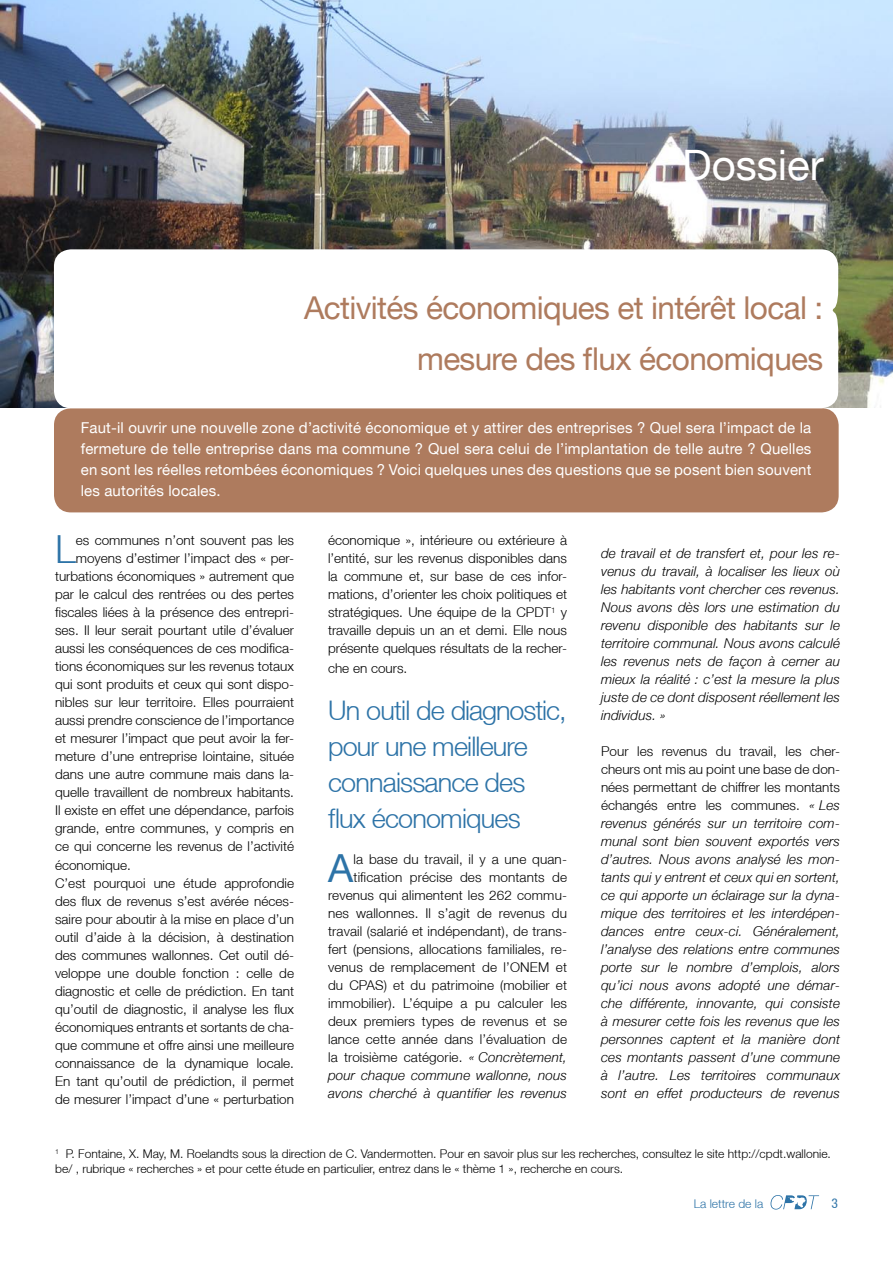
<style>
.page{position:relative;width:893px;height:1263px;background:#fff}
.page>*{position:absolute;margin:0;border:0;box-sizing:border-box;transform-origin:0 0}
.Dossier{font:42px "Helvetica Neue LT";color:#fff}
.Encadré{font:300 38.7px "Helvetica Neue LT";color:#2d73a7}
.Texte{font:38.7px "Helvetica Neue LT";color:#2d73a7}
.Titre{font:31.5px "Helvetica Neue LT";letter-spacing:-.02em;color:#ae7b5e}
.Sous-titre{font:300 27px/36px "Helvetica Neue LT";letter-spacing:-.03em;color:#2d73a7}
.Introduction{font:15px/21px "Helvetica Neue LT";letter-spacing:.01em;color:#fff;text-align:justify}
.Encadré-2{font:300 13.5px/18px "Helvetica Neue LT";color:#000;text-align:justify}
.Texte-2{font:italic 300 13.5px/18px "Helvetica Neue LT";letter-spacing:.01em;color:#000;text-align:justify}
.Texte-3{font:300 13.5px/18px "Helvetica Neue LT";letter-spacing:.01em;color:#000;text-align:right}
.t1{font:condensed 13.5px "Helvetica Neue LT";color:#2d73a7}
.Astérisque{font:300 12px/14.4px "Helvetica Neue LT";color:#000}
.t2{font:300 12px "Helvetica Neue LT";color:#2d73a7}
.s1{font-style:italic}
.s2{font-style:normal}
</style>
<div class="page">
<svg style="left:770px;top:1195px;width:49px;height:14px"></svg>
<img style="left:0;top:0;width:893px;height:408px">
<div style="left:54px;top:408px;width:785px;height:104px;background:#ae7b5e"></div>
<svg style="left:54px;top:249px;width:784px;height:159px"></svg>
<p class="Dossier" style="left:682px;top:140px;width:143px">Dossier</p>
<p class="Titre" style="left:304px;top:289px;width:521px">Activités économiques et intérêt local :</p>
<p class="Titre" style="left:417px;top:340px;width:408px">mesure des flux économiques</p>
<p class="Introduction" style="left:81px;top:417px;width:732px">Faut-il ouvrir une nouvelle zone d’activité économique et y attirer des entreprises ? Quel sera l’impact de la fermeture de telle entreprise dans ma commune ? Quel sera celui de l’implantation de telle autre ? Quelles en sont les réelles retombées économiques ? Voici quelques unes des questions que se posent bien souvent les autorités locales.</p>
<p class="Encadré" style="left:55px;top:526px;width:22px">L</p>
<p class="Encadré-2" style="left:76px;top:531px;width:220px">es communes n’ont souvent pas les</p>
<p class="Encadré-2" style="left:76px;top:549px;width:220px">moyens d’estimer l’impact des « per-</p>
<p class="Encadré-2" style="left:55px;top:567px;width:240px">turbations économiques » autrement que</p>
<p class="Encadré-2" style="left:55px;top:585px;width:240px">par le calcul des rentrées ou des pertes</p>
<p class="Encadré-2" style="left:55px;top:603px;width:240px">fiscales liées à la présence des entrepri-</p>
<p class="Encadré-2" style="left:55px;top:621px;width:240px">ses. Il leur serait pourtant utile d’évaluer</p>
<p class="Encadré-2" style="left:55px;top:639px;width:240px">aussi les conséquences de ces modifica-</p>
<p class="Encadré-2" style="left:55px;top:657px;width:240px">tions économiques sur les revenus totaux</p>
<p class="Encadré-2" style="left:55px;top:675px;width:240px">qui sont produits et ceux qui sont dispo-</p>
<p class="Encadré-2" style="left:55px;top:693px;width:240px">nibles sur leur territoire. Elles pourraient</p>
<p class="Encadré-2" style="left:55px;top:711px;width:240px">aussi prendre conscience de l’importance</p>
<p class="Encadré-2" style="left:55px;top:729px;width:240px">et mesurer l’impact que peut avoir la fer-</p>
<p class="Encadré-2" style="left:55px;top:747px;width:240px">meture d’une entreprise lointaine, située</p>
<p class="Encadré-2" style="left:55px;top:765px;width:240px">dans une autre commune mais dans la-</p>
<p class="Encadré-2" style="left:55px;top:783px;width:240px">quelle travaillent de nombreux habitants.</p>
<p class="Encadré-2" style="left:55px;top:801px;width:240px">Il existe en effet une dépendance, parfois</p>
<p class="Encadré-2" style="left:55px;top:819px;width:240px">grande, entre communes, y compris en</p>
<p class="Encadré-2" style="left:55px;top:837px;width:240px">ce qui concerne les revenus de l’activité</p>
<p class="Encadré-2" style="left:55px;top:855px;width:77px">économique.</p>
<p class="Encadré-2" style="left:55px;top:873px;width:241px">C’est pourquoi une étude approfondie des flux de revenus s’est avérée néces&shy;saire pour aboutir à la mise en place d’un outil d’aide à la décision, à destination des communes wallonnes. Cet outil dé&shy;veloppe une double fonction : celle de diagnostic et celle de prédiction. En tant qu’outil de diagnostic, il analyse les flux économiques entrants et sortants de cha&shy;que commune et offre ainsi une meilleure connaissance de la dynamique locale.<br>En tant qu’outil de prédiction, il permet de mesurer l’impact d’une « perturbation</p>
<p class="Encadré-2" style="left:328px;top:531px;width:240px">économique », intérieure ou extérieure à l’entité, sur les revenus disponibles dans la commune et, sur base de ces infor&shy;mations, d’orienter les choix politiques et stratégiques. Une équipe de la CPDT<sup>1</sup> y travaille depuis un an et demi. Elle nous présente quelques résultats de la recher-</p>
<p class="Encadré-2" style="left:328px;top:659px;width:81px">che en cours.</p>
<p class="Sous-titre" style="left:328px;top:692px;width:240px">Un outil de diagnostic, pour une meilleure connaissance des flux économiques</p>
<p class="Texte" style="left:328px;top:845px;width:27px">A</p>
<p class="Texte-3" style="left:328px;top:850px;width:240px">la base du travail, il y a une quan&shy;tification précise des montants de revenus qui alimentent les 262 commu&shy;nes wallonnes. Il s’agit de revenus du travail (salarié et indépendant), de trans&shy;fert (pensions, allocations familiales, re&shy;venus de remplacement de l’ONEM et du CPAS) et du patrimoine (mobilier et immobilier). L’équipe a pu calculer les deux premiers types de revenus et se lance cette année dans l’évaluation de la troisième catégorie. <span class="s1">« Concrètement, pour chaque commune wallonne, nous avons cherché à quantifier les revenus</span></p>
<p class="Texte-2" style="left:601px;top:544px;width:240px">de travail et de transfert et, pour les re&shy;venus du travail, à localiser les lieux où les habitants vont chercher ces revenus.<br>Nous avons dès lors une estimation du revenu disponible des habitants sur le territoire communal. Nous avons calculé les revenus nets de façon à cerner au mieux la réalité : c’est la mesure la plus juste de ce dont disposent réellement les individus. »</p>
<p class="Texte-2" style="left:601px;top:742px;width:240px"><span class="s2">Pour les revenus du travail, les cher&shy;cheurs ont mis au point une base de don&shy;nées permettant de chiffrer les montants échangés entre les communes.</span> « Les revenus générés sur un territoire com&shy;munal sont bien souvent exportés vers d’autres. Nous avons analysé les mon&shy;tants qui y entrent et ceux qui en sortent, ce qui apporte un éclairage sur la dyna&shy;mique des territoires et les interdépen&shy;dances entre ceux-ci. Généralement, l’analyse des relations entre communes porte sur le nombre d’emplois, alors qu’ici nous avons adopté une démar&shy;che différente, innovante, qui consiste à mesurer cette fois les revenus que les personnes captent et la manière dont ces montants passent d’une commune à l’autre. Les territoires communaux sont en effet producteurs de revenus</p>
<p class="Astérisque" style="left:55px;top:1146px;width:777px"><sup>1</sup> P. Fontaine, X. May, M. Roelandts sous la direction de C. Vandermotten. Pour en savoir plus sur les recherches, consultez le site http://cpdt.wallonie. be/ , rubrique « recherches » et pour cette étude en particulier, entrez dans le « thème 1 », recherche en cours.</p>
<p class="t2" style="left:694px;top:1196px;width:71px">La lettre de la</p>
<p class="t1" style="left:831px;top:1195px;width:8px">3</p>
</div>
